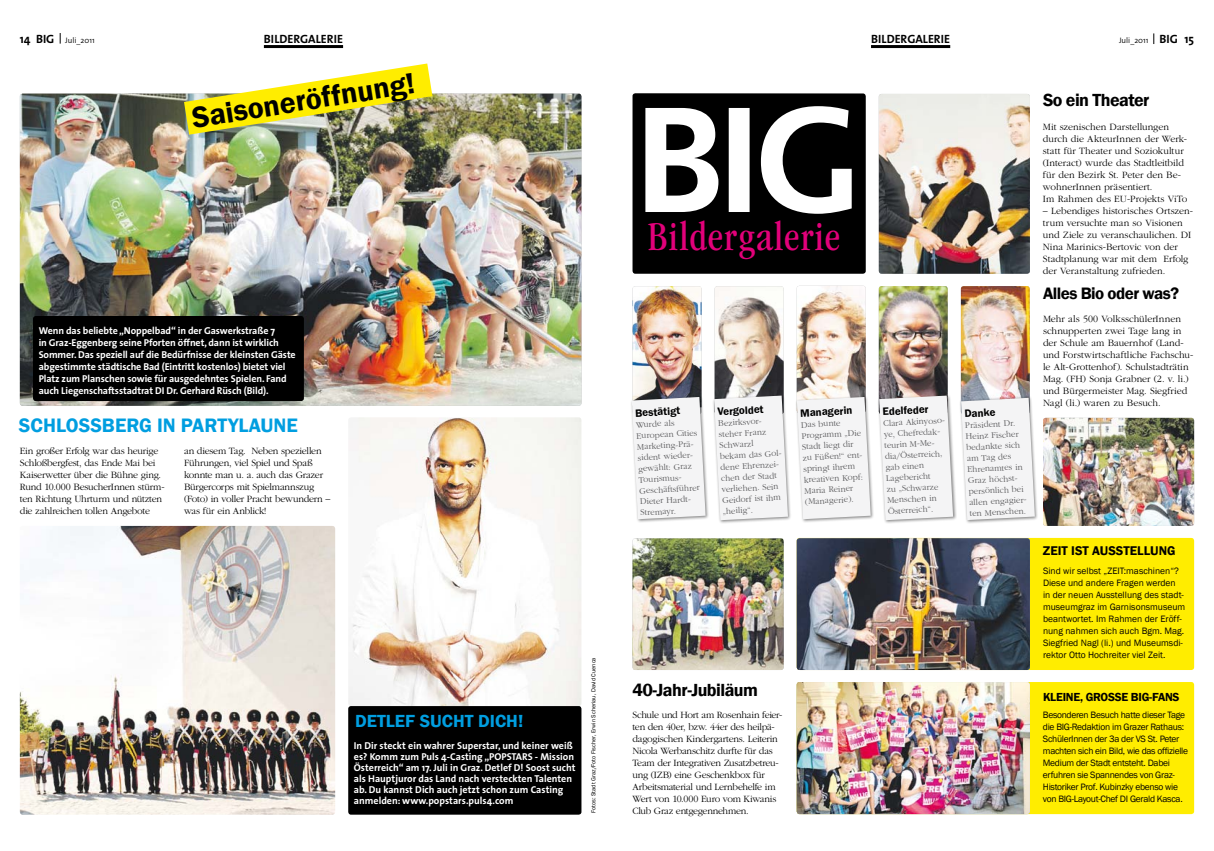
<style>
.page{position:relative;width:1214px;height:851px;background:#fff}
.page>*{position:absolute;margin:0;border:0;box-sizing:border-box;transform-origin:0 0}
.t1{font:condensed 42px "ITC Garamond Std";letter-spacing:.02em;color:#e2007a}
.t2{font:600 30px "Franklin Gothic";color:#000}
.t3{font:600 20px "Franklin Gothic";color:#009ee0}
.t4{font:600 18px "Franklin Gothic";letter-spacing:-.03em;color:#000}
.t5{font:600 18px "Franklin Gothic";color:#009ee0}
.t6{font:600 17px "Franklin Gothic";color:#000}
.t7{font:600 13px "Franklin Gothic";color:#000}
.t8{font:700 12px "The Sans";color:#000}
.t9{font:600 12px "Franklin Gothic";letter-spacing:-.02em;color:#000}
.t10{font:600 11px "Franklin Gothic";color:#000}
.t11{font:300 10px/12px "ITC Garamond Std";letter-spacing:-.01em;color:#000}
.t12{font:700 10px/12px "The Sans";letter-spacing:-.01em;color:#fff}
.t13{font:300 10px/12px "ITC Garamond Std";letter-spacing:-.03em;color:#000}
.t14{font:9.5px/12px "Franklin Gothic";letter-spacing:-.03em;color:#000}
.t15{font:9.5px/12px "Franklin Gothic";color:#000}
.t16{font:300 9px/11px "ITC Garamond Std";color:#58585a}
.t17{font:300 8px "The Sans";color:#000}
.t18{font:6px "Franklin Gothic";color:#000}
.s1{font-weight:700;font-size:12px}
</style>
<div class="page">
<div style="left:796px;top:682px;width:397px;height:132px;background:#ffed00;border-radius:3px"></div>
<img style="left:796px;top:682px;width:233px;height:132px">
<img style="left:20px;top:94px;width:561px;height:312px">
<div style="left:33px;top:316px;width:271px;height:85px;background:#000;border-radius:3px"></div>
<div style="left:348px;top:706px;width:233px;height:108px;background:#000;border-radius:3px"></div>
<img style="left:184px;top:63px;width:248px;height:72px">
<div style="left:632px;top:93px;width:233px;height:181px;background:#000;border-radius:3px"></div>
<svg style="left:645px;top:106px;width:206px;height:108px"></svg>
<img style="left:878px;top:94px;width:151px;height:180px">
<div style="left:796px;top:538px;width:397px;height:132px;background:#ffed00;border-radius:3px"></div>
<img style="left:960px;top:286px;width:69px;height:109px">
<div style="left:959px;top:395px;width:79px;height:129px;background:#000;opacity:.48"></div>
<svg style="left:960px;top:398px;width:74px;height:122px"></svg>
<img style="left:878px;top:286px;width:69px;height:107px">
<img style="left:714px;top:286px;width:69px;height:107px">
<img style="left:632px;top:286px;width:69px;height:109px">
<div style="left:877px;top:393px;width:79px;height:131px;background:#000;opacity:.48"></div>
<svg style="left:879px;top:395px;width:73px;height:125px"></svg>
<div style="left:712px;top:393px;width:79px;height:131px;background:#000;opacity:.48"></div>
<svg style="left:714px;top:395px;width:73px;height:125px"></svg>
<img style="left:796px;top:286px;width:69px;height:109px">
<div style="left:795px;top:395px;width:79px;height:128px;background:#000;opacity:.48"></div>
<svg style="left:796px;top:397px;width:74px;height:122px"></svg>
<div style="left:630px;top:395px;width:79px;height:128px;background:#000;opacity:.48"></div>
<svg style="left:631px;top:397px;width:74px;height:122px"></svg>
<img style="left:796px;top:538px;width:233px;height:132px">
<img style="left:1043px;top:418px;width:150px;height:108px">
<img style="left:632px;top:538px;width:151px;height:132px">
<img style="left:348px;top:417px;width:233px;height:289px">
<img style="left:20px;top:526px;width:315px;height:288px">
<hr style="left:264px;top:45px;width:79px;height:3px;background:#000">
<hr style="left:870px;top:45px;width:80px;height:3px;background:#000">
<p class="t8" style="left:20px;top:28px;width:30px">14 BIG</p>
<p class="t17" style="left:65px;top:33px;width:31px">Juli_2011</p>
<p class="t8" style="left:264px;top:28px;width:81px">bildergalerie</p>
<p class="t8" style="left:870px;top:28px;width:81px">bildergalerie</p>
<p class="t17" style="left:1118px;top:33px;width:77px">Juli_2011 <span class="s1">BIG 15</span></p>
<h2 class="t2" style="left:189px;top:100px;width:227px;rotate:-9deg">SAISONERÖFFNUNG!</h2>
<p class="t12" style="left:39px;top:324px;width:258px">Wenn das beliebte „Noppelbad“ in der Gaswerkstraße 7<br>in Graz-Eggenberg seine Pforten öffnet, dann ist wirklich Sommer. Das speziell auf die Bedürfnisse der kleinsten Gäste abgestimmte städtische Bad (Eintritt kostenlos) bietet viel Platz zum Planschen sowie für ausgedehntes Spielen. Fand auch Liegenschaftsstadtrat DI Dr. Gerhard Rüsch (Bild).</p>
<h3 class="t3" style="left:19px;top:413px;width:280px">SCHLOSSBERG IN PARTYLAUNE</h3>
<p class="t11" style="left:184px;top:445px;width:148px">an diesem Tag. Neben speziellen<br>Führungen, viel Spiel und Spaß konnte man u. a. auch das Grazer<br>Bürgercorps mit Spielmannszug (Foto) in voller Pracht bewundern – was für ein Anblick!</p>
<p class="t11" style="left:20px;top:445px;width:146px">Ein großer Erfolg war das heurige Schloßbergfest, das Ende Mai bei Kaiserwetter über die Bühne ging.<br>Rund 10.000 BesucherInnen stürm&shy;ten Richtung Uhrturm und nützten die zahlreichen tollen Angebote</p>
<h3 class="t5" style="left:355px;top:709px;width:170px">DETLEF SUCHT DICH!</h3>
<p class="t12" style="left:354px;top:740px;width:223px;line-height:11px">In Dir steckt ein wahrer Superstar, und keiner weiß es? Komm zum Puls 4-Casting „POPSTARS - Mission Österreich“ am 17. Juli in Graz. Detlef D! Soost sucht als Hauptjuror das Land nach versteckten Talenten ab. Du kannst Dich auch jetzt schon zum Casting anmelden: www.popstars.puls4.com</p>
<p class="t18" style="left:589px;top:812px;width:157px;rotate:-90deg">Fotos: Stadt Graz/Foto Fischer, Erwin Scheriau, David Cuenca</p>
<h1 class="t1" style="left:647px;top:213px;width:194px">Bildergalerie</h1>
<p class="t10" style="left:635px;top:406px;width:48px;rotate:-3deg">BESTÄTIGT</p>
<p class="t16" style="left:635px;top:419px;width:63px;rotate:-3deg">Wurde als<br>European Cities<br>Marketing-Prä&shy;sident wieder&shy;gewählt: Graz<br>Tourismus-<br>Geschäftsführer<br>Dieter Hardt-<br>Stremayr.</p>
<p class="t10" style="left:717px;top:404px;width:49px;rotate:-3deg">VERGOLDET</p>
<p class="t16" style="left:717px;top:418px;width:65px;rotate:-3deg">Bezirksvor&shy;steher Franz<br>Schwarzl<br>bekam das Gol&shy;dene Ehrenzei&shy;chen der Stadt verliehen. Sein<br>Geidorf ist ihm „heilig“.</p>
<p class="t10" style="left:800px;top:406px;width:55px;rotate:-3deg">MANAGERIN</p>
<p class="t16" style="left:800px;top:419px;width:63px;rotate:-3deg">Das bunte<br>Programm „Die<br>Stadt liegt dir zu Füßen!“ ent&shy;springt ihrem kreativen Kopf:<br>Maria Reiner (Managerie).</p>
<h3 class="t4" style="left:632px;top:678px;width:127px">40-JAHR-JUBILÄUM</h3>
<p class="t13" style="left:632px;top:709px;width:151px">Schule und Hort am Rosenhain feier&shy;ten den 40er, bzw. 44er des heilpä&shy;dagogischen Kindergartens. Leiterin Nicola Werbanschitz durfte für das Team der Integrativen Zusatzbetreu&shy;ung (IZB) eine Geschenkbox für Arbeitsmaterial und Lernbehelfe im Wert von 10.000 Euro vom Kiwanis Club Graz entgegennehmen.</p>
<p class="t10" style="left:882px;top:404px;width:51px;rotate:-3deg">EDELFEDER</p>
<p class="t16" style="left:882px;top:418px;width:65px;rotate:-3deg">Clara Akinyoso&shy;ye, Chefredak&shy;teurin M-Me&shy;dia/Österreich, gab einen<br>Lagebericht<br>zu „Schwarze<br>Menschen in<br>Österreich“.</p>
<p class="t10" style="left:964px;top:407px;width:33px;rotate:-3deg">DANKE</p>
<p class="t16" style="left:964px;top:420px;width:60px;rotate:-3deg">Präsident Dr.<br>Heinz Fischer bedankte sich am Tag des<br>Ehrenamtes in<br>Graz höchst&shy;persönlich bei allen engagier&shy;ten Menschen.</p>
<h3 class="t4" style="left:1042px;top:89px;width:108px">SO EIN THEATER</h3>
<p class="t11" style="left:1042px;top:121px;width:146px">Mit szenischen Darstellungen durch die AkteurInnen der Werk&shy;statt für Theater und Soziokultur (Interact) wurde das Stadtleitbild für den Bezirk St. Peter den Be&shy;wohnerInnen präsentiert.<br>Im Rahmen des EU-Projekts ViTo</p>
<p class="t11" style="left:1042px;top:205px;width:151px">– Lebendiges historisches Ortszen&shy;trum versuchte man so Visionen und Ziele zu veranschaulichen. DI<br>Nina Marinics-Bertovic von der<br>Stadtplanung war mit dem Erfolg der Veranstaltung zufrieden.</p>
<h3 class="t6" style="left:1042px;top:282px;width:137px">ALLES BIO ODER WAS?</h3>
<p class="t11" style="left:1042px;top:313px;width:152px">Mehr als 500 VolksschülerInnen schnupperten zwei Tage lang in der Schule am Bauernhof (Land&shy;und Forstwirtschaftliche Fachschu&shy;le Alt-Grottenhof). Schulstadträtin Mag. (FH) Sonja Grabner (2. v. li.) und Bürgermeister Mag. Siegfried Nagl (li.) waren zu Besuch.</p>
<h3 class="t7" style="left:1042px;top:543px;width:134px">ZEIT IST AUSSTELLUNG</h3>
<p class="t15" style="left:1042px;top:565px;width:144px">Sind wir selbst „ZEIT:maschinen“?<br>Diese und andere Fragen werden in der neuen Ausstellung des stadt&shy;museumgraz im Garnisonsmuseum beantwortet. Im Rahmen der Eröff&shy;nung nahmen sich auch Bgm. Mag.<br>Siegfried Nagl (li.) und Museumsdi&shy;rektor Otto Hochreiter viel Zeit.</p>
<p class="t9" style="left:1042px;top:689px;width:138px">KLEINE, GROSSE BIG-FANS</p>
<p class="t14" style="left:1042px;top:709px;width:147px">Besonderen Besuch hatte dieser Tage die BIG-Redaktion im Grazer Rathaus:<br>SchülerInnen der 3a der VS St. Peter machten sich ein Bild, wie das offizielle Medium der Stadt entsteht. Dabei erfuhren sie Spannendes von Graz-Historiker Prof. Kubinzky ebenso wie von BIG-Layout-Chef DI Gerald Kasca.</p>
</div>
